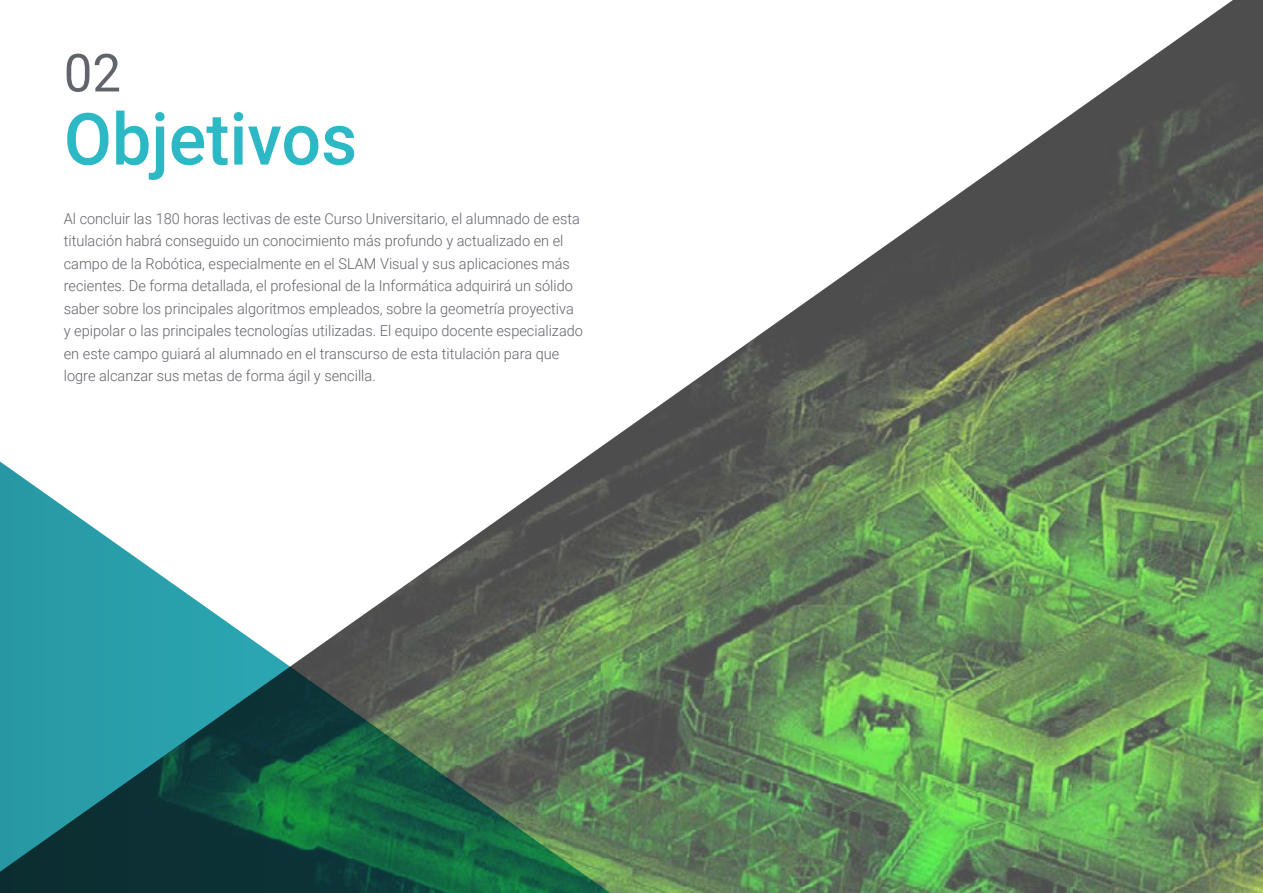
<style>
.page{position:relative;width:1263px;height:893px;background:#fff}
.page>*{position:absolute;margin:0;border:0;box-sizing:border-box;transform-origin:0 0}
.t1{font:500 72px "Roboto";color:#2db8c5}
.t2{font:52.5px "Roboto";color:#61646a}
.t3{font:300 15px/22.5px "Roboto";color:#61646a}
</style>
<div class="page">
<img style="left:602px;top:0;width:661px;height:893px">
<svg style="left:0;top:446px;width:640px;height:447px"></svg>
<h2 class="t2" style="left:64px;top:36px;width:59px">02</h2>
<h1 class="t1" style="left:64px;top:89px;width:295px">Objetivos</h1>
<p class="t3" style="left:64px;top:207px;width:521px">Al concluir las 180 horas lectivas de este Curso Universitario, el alumnado de esta titulación habrá conseguido un conocimiento más profundo y actualizado en el campo de la Robótica, especialmente en el SLAM Visual y sus aplicaciones más recientes. De forma detallada, el profesional de la Informática adquirirá un sólido saber sobre los principales algoritmos empleados, sobre la geometría proyectiva y epipolar o las principales tecnologías utilizadas. El equipo docente especializado en este campo guiará al alumnado en el transcurso de esta titulación para que logre alcanzar sus metas de forma ágil y sencilla.</p>
</div>
